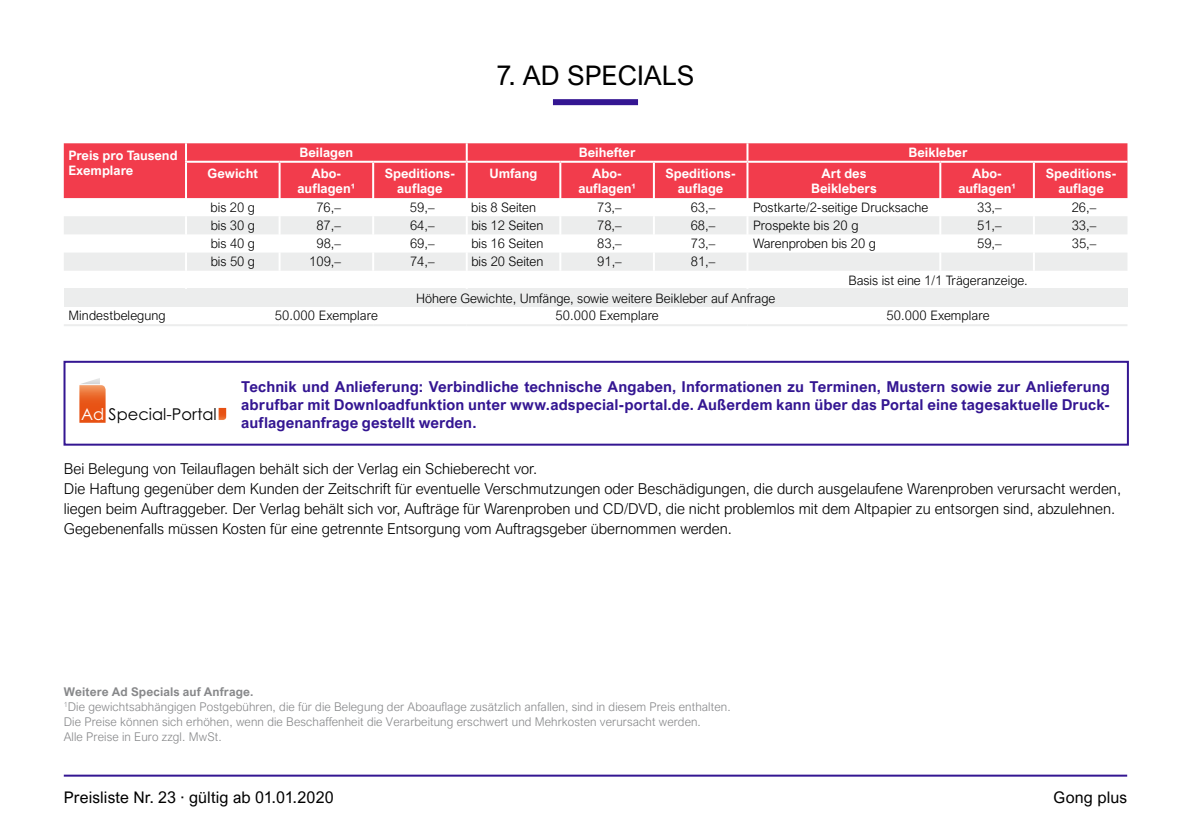
<style>
.page{position:relative;width:1191px;height:840px;background:#fff}
.page>*{position:absolute;margin:0;border:0;box-sizing:border-box;transform-origin:0 0}
.t1{font:27px "Arial Nova";color:#000}
.t2{font:16.2px "Century Gothic";color:#000}
.t3{font:16px "Arial Nova";letter-spacing:.01em;color:#000}
.t4{font:300 15px/19.8px "Arial Nova";color:#000}
.t5{font:700 15px/18px "Arial Nova";letter-spacing:.005em;color:#341692;text-align:justify}
.t6{font:300 13px "Arial Nova";color:#000}
.t7{font:700 13px/15px "Arial Nova";color:#fff;text-align:center}
.t8{font:300 12px/15px "Arial Nova";letter-spacing:.01em;color:#87888a}
.s1{color:#fff}
.s2{font-weight:700}
</style>
<div class="page">
<hr style="left:64px;top:774px;width:1063px;height:2px;background:#341692">
<div style="left:64px;top:143px;width:1063px;height:55px;background:#f23c4c"></div>
<svg style="left:64px;top:216px;width:1063px;height:54px;fill:#eceded"></svg>
<div style="left:64px;top:289px;width:1063px;height:18px;background:#eceded"></div>
<svg style="left:185px;top:143px;width:2px;height:18px"></svg>
<svg style="left:466px;top:143px;width:2px;height:18px"></svg>
<svg style="left:746px;top:143px;width:2px;height:18px"></svg>
<hr style="left:185px;top:161px;width:94px;height:2px;background:#fff">
<hr style="left:185px;top:163px;width:2px;height:35px;background:#fff">
<hr style="left:279px;top:161px;width:94px;height:2px;background:#fff">
<hr style="left:278px;top:163px;width:2px;height:35px;background:#fff">
<hr style="left:373px;top:161px;width:94px;height:2px;background:#fff">
<hr style="left:372px;top:163px;width:2px;height:35px;background:#fff">
<hr style="left:467px;top:161px;width:93px;height:2px;background:#fff">
<hr style="left:466px;top:163px;width:2px;height:35px;background:#fff">
<hr style="left:560px;top:161px;width:94px;height:2px;background:#fff">
<hr style="left:559px;top:163px;width:2px;height:35px;background:#fff">
<hr style="left:654px;top:161px;width:93px;height:2px;background:#fff">
<hr style="left:653px;top:163px;width:2px;height:35px;background:#fff">
<hr style="left:747px;top:161px;width:193px;height:2px;background:#fff">
<hr style="left:746px;top:163px;width:2px;height:35px;background:#fff">
<hr style="left:940px;top:161px;width:94px;height:2px;background:#fff">
<hr style="left:939px;top:163px;width:2px;height:35px;background:#fff">
<hr style="left:1034px;top:161px;width:93px;height:2px;background:#fff">
<hr style="left:1033px;top:163px;width:2px;height:35px;background:#fff">
<svg style="left:278px;top:198px;width:2px;height:72px"></svg>
<svg style="left:372px;top:216px;width:2px;height:54px"></svg>
<svg style="left:559px;top:216px;width:2px;height:54px"></svg>
<svg style="left:653px;top:216px;width:2px;height:54px"></svg>
<svg style="left:939px;top:216px;width:2px;height:54px"></svg>
<svg style="left:1033px;top:216px;width:2px;height:54px"></svg>
<svg style="left:185px;top:216px;width:2px;height:54px"></svg>
<svg style="left:466px;top:216px;width:2px;height:54px"></svg>
<svg style="left:746px;top:216px;width:2px;height:73px"></svg>
<hr style="left:64px;top:324px;width:122px;height:2px;background:#eceded">
<hr style="left:186px;top:324px;width:93px;height:2px;background:#eceded">
<hr style="left:279px;top:324px;width:94px;height:2px;background:#eceded">
<hr style="left:373px;top:324px;width:94px;height:2px;background:#eceded">
<hr style="left:467px;top:324px;width:93px;height:2px;background:#eceded">
<hr style="left:560px;top:324px;width:94px;height:2px;background:#eceded">
<hr style="left:654px;top:324px;width:93px;height:2px;background:#eceded">
<hr style="left:747px;top:324px;width:193px;height:2px;background:#eceded">
<hr style="left:940px;top:324px;width:94px;height:2px;background:#eceded">
<hr style="left:1034px;top:324px;width:93px;height:2px;background:#eceded">
<div style="left:553px;top:99px;width:85px;height:6px;background:#341692"></div>
<div style="left:63px;top:360px;width:1065px;height:85px;border:2px solid #341692"></div>
<svg style="left:79px;top:385px;width:27px;height:37px"></svg>
<img style="left:81px;top:378px;width:19px;height:6px">
<svg style="left:219px;top:407px;width:7px;height:13px"></svg>
<h1 class="t1" style="left:496px;top:60px;width:200px">7. AD SPECIALS</h1>
<p class="t7" style="left:68px;top:148px;width:111px;text-align:left">Preis pro Tausend<br>Exemplare</p>
<p class="t7" style="left:299px;top:144px;width:55px">Beilagen</p>
<p class="t7" style="left:579px;top:144px;width:58px">Beihefter</p>
<p class="t7" style="left:908px;top:144px;width:60px">Beikleber</p>
<p class="t7" style="left:208px;top:165px;width:52px">Gewicht</p>
<p class="t7" style="left:298px;top:165px;width:59px">Abo&shy;auflagen¹</p>
<p class="t7" style="left:385px;top:165px;width:72px">Speditions&shy;auflage</p>
<p class="t7" style="left:489px;top:165px;width:49px">Umfang</p>
<p class="t7" style="left:578px;top:165px;width:59px">Abo&shy;auflagen¹</p>
<p class="t7" style="left:665px;top:165px;width:72px">Speditions&shy;auflage</p>
<p class="t7" style="left:811px;top:165px;width:67px">Art des<br>Beiklebers</p>
<p class="t7" style="left:958px;top:165px;width:59px">Abo&shy;auflagen¹</p>
<p class="t7" style="left:1046px;top:165px;width:72px">Speditions&shy;auflage</p>
<p class="t6" style="left:211px;top:200px;width:46px">bis 20 g</p>
<p class="t6" style="left:316px;top:200px;width:26px">76,–</p>
<p class="t6" style="left:410px;top:200px;width:26px">59,–</p>
<p class="t6" style="left:471px;top:200px;width:66px">bis 8 Seiten</p>
<p class="t6" style="left:597px;top:200px;width:26px">73,–</p>
<p class="t6" style="left:690px;top:200px;width:26px">63,–</p>
<p class="t6" style="left:753px;top:200px;width:177px">Postkarte/2-seitige Drucksache</p>
<p class="t6" style="left:977px;top:200px;width:26px">33,–</p>
<p class="t6" style="left:1071px;top:200px;width:26px">26,–</p>
<p class="t6" style="left:211px;top:218px;width:46px">bis 30 g</p>
<p class="t6" style="left:316px;top:218px;width:26px">87,–</p>
<p class="t6" style="left:410px;top:218px;width:26px">64,–</p>
<p class="t6" style="left:471px;top:218px;width:74px">bis 12 Seiten</p>
<p class="t6" style="left:597px;top:218px;width:26px">78,–</p>
<p class="t6" style="left:691px;top:218px;width:26px">68,–</p>
<p class="t6" style="left:753px;top:218px;width:107px">Prospekte bis 20 g</p>
<p class="t6" style="left:977px;top:218px;width:26px">51,–</p>
<p class="t6" style="left:1071px;top:218px;width:26px">33,–</p>
<p class="t6" style="left:211px;top:236px;width:46px">bis 40 g</p>
<p class="t6" style="left:316px;top:236px;width:26px">98,–</p>
<p class="t6" style="left:410px;top:236px;width:26px">69,–</p>
<p class="t6" style="left:471px;top:236px;width:74px">bis 16 Seiten</p>
<p class="t6" style="left:597px;top:236px;width:26px">83,–</p>
<p class="t6" style="left:691px;top:236px;width:26px">73,–</p>
<p class="t6" style="left:753px;top:236px;width:124px">Warenproben bis 20 g</p>
<p class="t6" style="left:977px;top:236px;width:26px">59,–</p>
<p class="t6" style="left:1071px;top:236px;width:26px">35,–</p>
<p class="t6" style="left:211px;top:254px;width:46px">bis 50 g</p>
<p class="t6" style="left:309px;top:254px;width:33px">109,–</p>
<p class="t6" style="left:410px;top:254px;width:26px">74,–</p>
<p class="t6" style="left:471px;top:254px;width:74px">bis 20 Seiten</p>
<p class="t6" style="left:597px;top:254px;width:26px">91,–</p>
<p class="t6" style="left:691px;top:254px;width:26px">81,–</p>
<p class="t6" style="left:848px;top:272px;width:181px">Basis ist eine 1/1 Trägeranzeige.</p>
<p class="t6" style="left:416px;top:290px;width:361px">Höhere Gewichte, Umfänge, sowie weitere Beikleber auf Anfrage</p>
<p class="t6" style="left:68px;top:308px;width:99px">Mindestbelegung</p>
<p class="t6" style="left:275px;top:308px;width:105px">50.000 Exemplare</p>
<p class="t6" style="left:555px;top:308px;width:105px">50.000 Exemplare</p>
<p class="t6" style="left:886px;top:308px;width:105px">50.000 Exemplare</p>
<p class="t2" style="left:81px;top:402px;width:137px"><span class="s1">Ad</span> Special-Portal</p>
<p class="t5" style="left:241px;top:377px;width:870px">Technik und Anlieferung: Verbindliche technische Angaben, Informationen zu Terminen, Mustern sowie zur Anlieferung abrufbar mit Downloadfunktion unter www.adspecial-portal.de. Außerdem kann über das Portal eine tagesaktuelle Druck&shy;auflagenanfrage gestellt werden.</p>
<p class="t4" style="left:64px;top:458px;width:1058px">Bei Belegung von Teilauflagen behält sich der Verlag ein Schieberecht vor.<br>Die Haftung gegenüber dem Kunden der Zeitschrift für eventuelle Verschmutzungen oder Beschädigungen, die durch ausgelaufene Warenproben verursacht werden, liegen beim Auftraggeber. Der Verlag behält sich vor, Aufträge für Warenproben und CD/DVD, die nicht problemlos mit dem Altpapier zu entsorgen sind, abzulehnen.<br>Gegebenenfalls müssen Kosten für eine getrennte Entsorgung vom Auftragsgeber übernommen werden.</p>
<p class="t8" style="left:64px;top:683px;width:668px"><span class="s2">Weitere Ad Specials auf Anfrage.<br></span><sup>1</sup>Die gewichtsabhängigen Postgebühren, die für die Belegung der Aboauflage zusätzlich anfallen, sind in diesem Preis enthalten.<br>Die Preise können sich erhöhen, wenn die Beschaffenheit die Verarbeitung erschwert und Mehrkosten verursacht werden.<br>Alle Preise in Euro zzgl. MwSt.</p>
<p class="t3" style="left:64px;top:787px;width:271px">Preisliste Nr. 23 · gültig ab 01.01.2020</p>
<p class="t3" style="left:1053px;top:787px;width:75px">Gong plus</p>
</div>
